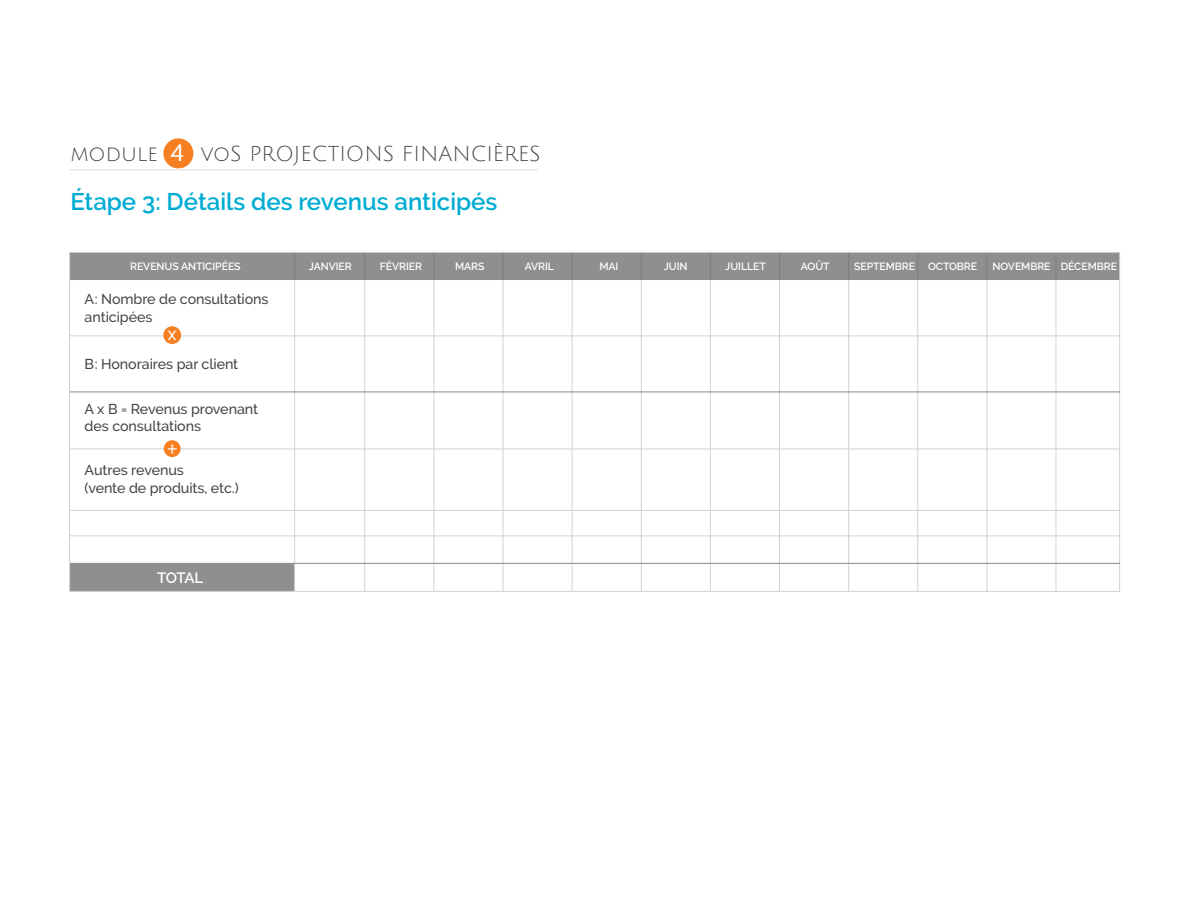
<style>
.page{position:relative;width:1188px;height:918px;background:#fff}
.page>*{position:absolute;margin:0;border:0;box-sizing:border-box;transform-origin:0 0}
.t1{font:300 28.35px "Raleway";color:#fff}
.t2{font:600 24px "Raleway";color:#00acd3}
.t3{font:21px "Julius Sans One";color:#434545}
.t4{font:600 15px "Raleway";letter-spacing:-.04em;color:#fff}
.t5{font:500 14.25px/17.1px "Raleway";letter-spacing:-.005em;color:#434545}
.t6{font:600 13.35px "Raleway";color:#fff}
.t7{font:600 10.5px "Raleway";letter-spacing:-.005em;color:#fff}
.s1{font-family:"Aileron";font-size:24px;color:#fff}
</style>
<div class="page">
<div style="left:69px;top:563px;width:226px;height:29px;background:#8e8f8f"></div>
<hr style="left:69px;top:170px;width:469px;height:1px;background:#dcdddf">
<div style="left:163px;top:138px;width:30px;height:30px;background:#f57f21;border-radius:50%"></div>
<hr style="left:294px;top:253px;width:1px;height:338px;background:#d1d2d4">
<hr style="left:364px;top:253px;width:1px;height:338px;background:#d1d2d4">
<hr style="left:434px;top:253px;width:1px;height:338px;background:#d1d2d4">
<hr style="left:503px;top:253px;width:1px;height:338px;background:#d1d2d4">
<hr style="left:572px;top:253px;width:1px;height:338px;background:#d1d2d4">
<hr style="left:641px;top:253px;width:1px;height:338px;background:#d1d2d4">
<hr style="left:710px;top:253px;width:1px;height:338px;background:#d1d2d4">
<hr style="left:779px;top:253px;width:1px;height:338px;background:#d1d2d4">
<hr style="left:848px;top:253px;width:1px;height:338px;background:#d1d2d4">
<hr style="left:917px;top:253px;width:1px;height:338px;background:#d1d2d4">
<hr style="left:986px;top:253px;width:1px;height:338px;background:#d1d2d4">
<hr style="left:1056px;top:253px;width:1px;height:338px;background:#d1d2d4">
<hr style="left:70px;top:336px;width:1050px;height:1px;background:#d1d2d4">
<hr style="left:70px;top:449px;width:1050px;height:1px;background:#d1d2d4">
<hr style="left:70px;top:510px;width:1050px;height:1px;background:#d1d2d4">
<hr style="left:70px;top:536px;width:1050px;height:1px;background:#d1d2d4">
<div style="left:69px;top:252px;width:1051px;height:28px;background:#8e8f8f"></div>
<hr style="left:70px;top:563px;width:1050px;height:1px;background:#939598">
<hr style="left:70px;top:391px;width:1050px;height:1px;background:#939598">
<div style="left:163px;top:326px;width:18px;height:18px;background:#f57f21;border-radius:50%"></div>
<div style="left:164px;top:440px;width:17px;height:17px;background:#f57f21;border-radius:50%"></div>
<p class="t3" style="left:71px;top:143px;width:471px">module <span class="s1">4</span> voS PROJECTIONS FINANCIÈRES</p>
<p class="t2" style="left:70px;top:188px;width:428px">Étape 3: Détails des revenus anticipés</p>
<p class="t7" style="left:130px;top:261px;width:112px">REVENUS ANTICIPÉES</p>
<p class="t7" style="left:309px;top:261px;width:45px">JANVIER</p>
<p class="t7" style="left:380px;top:261px;width:44px">FÉVRIER</p>
<p class="t7" style="left:455px;top:261px;width:31px">MARS</p>
<p class="t7" style="left:525px;top:261px;width:31px">AVRIL</p>
<p class="t7" style="left:599px;top:261px;width:20px">MAI</p>
<p class="t7" style="left:664px;top:261px;width:25px">JUIN</p>
<p class="t7" style="left:725px;top:261px;width:42px">JUILLET</p>
<p class="t7" style="left:801px;top:261px;width:30px">AOÛT</p>
<p class="t7" style="left:854px;top:261px;width:125px">SEPTEMBRE OCTOBRE</p>
<p class="t7" style="left:992px;top:261px;width:126px">NOVEMBRE DÉCEMBRE</p>
<p class="t5" style="left:85px;top:291px;width:186px">A: Nombre de consultations anticipées</p>
<p class="t5" style="left:85px;top:355px;width:155px">B: Honoraires par client</p>
<p class="t5" style="left:85px;top:401px;width:175px">A x B = Revenus provenant des consultations</p>
<p class="t5" style="left:85px;top:462px;width:156px">Autres revenus<br>(vente de produits, etc.)</p>
<p class="t6" style="left:168px;top:328px;width:10px">X</p>
<p class="t1" style="left:166px;top:432px;width:13px">+</p>
<p class="t4" style="left:157px;top:569px;width:48px">TOTAL</p>
</div>
